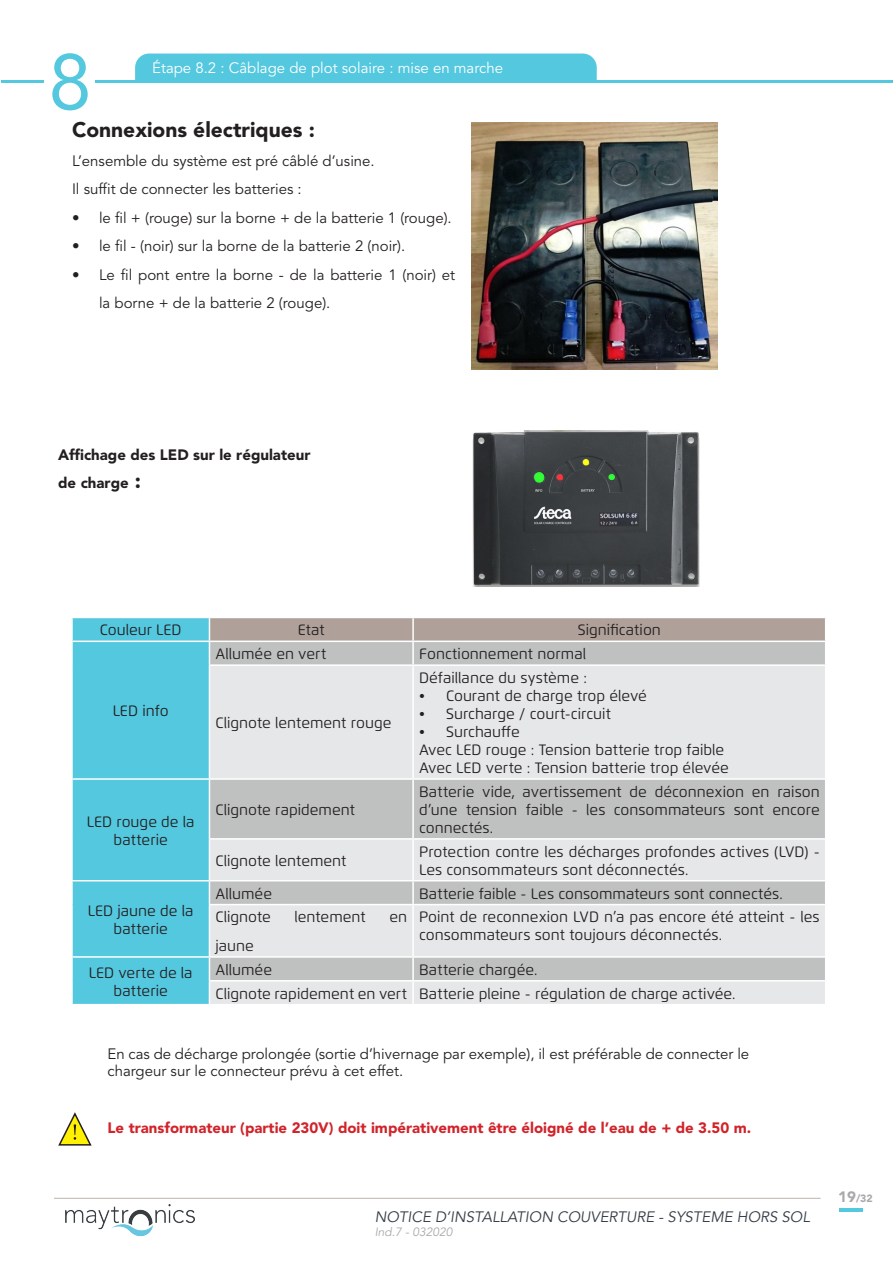
<style>
.page{position:relative;width:893px;height:1263px;background:#fff}
.page>*{position:absolute;margin:0;border:0;box-sizing:border-box;transform-origin:0 0}
.t1{font:900 21px "Avenir LT";color:#231f20}
.t2{font:15px/18px "Flexo";color:#231f20;text-align:center}
.t3{font:15px/28.5px "Avenir LT";color:#231f20}
.t4{font:900 15px "Avenir LT";color:#d1232a}
.t5{font:italic 15px "Avenir LT";color:#343d47}
.t6{font:15px "Avenir LT";color:#fff}
.t7{font:900 15px "Avenir LT";color:#231f20}
.t8{font:italic 12px "Avenir LT";color:#a8a9ad}
.t9{font:900 10.5px "Avenir LT";color:#a8a9ad}
.s1{font-size:21px}
.s2{font-size:15px}
</style>
<div class="page">
<hr style="left:54px;top:1198px;width:767px;height:1px;background:#beb6ad">
<hr style="left:839px;top:1208px;width:23px;height:3px;background:#54c8df">
<img style="left:66px;top:1204px;width:128px;height:32px">
<img style="left:471px;top:122px;width:246px;height:247px">
<img style="left:472px;top:431px;width:228px;height:156px">
<svg style="left:58px;top:1112px;width:34px;height:34px"></svg>
<div style="left:135px;top:54px;width:462px;height:26px;background:#54c8df"></div>
<svg style="left:52px;top:53px;width:36px;height:57px"></svg>
<hr style="left:1px;top:80px;width:43px;height:2px;background:#54c8df">
<hr style="left:95px;top:80px;width:798px;height:2px;background:#54c8df">
<div style="left:73px;top:618px;width:136px;height:386px;background:#54c8df"></div>
<svg style="left:210px;top:666px;width:615px;height:338px;background:#d9dbdc"></svg>
<hr style="left:71px;top:640px;width:138px;height:2px;background:#fff">
<hr style="left:71px;top:778px;width:138px;height:2px;background:#fff">
<hr style="left:412px;top:666px;width:2px;height:112px;background:#fff">
<svg style="left:209px;top:617px;width:617px;height:47px;background:#bbb5b2"></svg>
<hr style="left:209px;top:778px;width:204px;height:2px;background:#fff">
<hr style="left:413px;top:778px;width:413px;height:2px;background:#fff">
<hr style="left:412px;top:780px;width:2px;height:58px;background:#fff">
<hr style="left:209px;top:838px;width:204px;height:2px;background:#fff">
<hr style="left:413px;top:838px;width:413px;height:2px;background:#fff">
<hr style="left:412px;top:840px;width:2px;height:40px;background:#fff">
<hr style="left:71px;top:880px;width:138px;height:1px;background:#fff">
<hr style="left:71px;top:956px;width:138px;height:2px;background:#fff">
<hr style="left:209px;top:880px;width:204px;height:1px;background:#fff">
<hr style="left:209px;top:904px;width:204px;height:1px;background:#fff">
<hr style="left:413px;top:880px;width:413px;height:1px;background:#fff">
<hr style="left:412px;top:881px;width:2px;height:23px;background:#fff">
<hr style="left:413px;top:904px;width:413px;height:1px;background:#fff">
<hr style="left:412px;top:905px;width:2px;height:51px;background:#fff">
<hr style="left:209px;top:956px;width:204px;height:2px;background:#fff">
<hr style="left:209px;top:980px;width:204px;height:1px;background:#fff">
<hr style="left:413px;top:956px;width:413px;height:2px;background:#fff">
<hr style="left:412px;top:958px;width:2px;height:22px;background:#fff">
<hr style="left:413px;top:980px;width:413px;height:1px;background:#fff">
<hr style="left:412px;top:981px;width:2px;height:23px;background:#fff">
<p class="t6" style="left:152px;top:59px;width:352px">Étape 8.2 : Câblage de plot solaire : mise en marche</p>
<p class="t1" style="left:72px;top:117px;width:245px">Connexions électriques :</p>
<p class="t3" style="left:72px;top:147px;width:304px">L’ensemble du système est pré câblé d’usine.</p>
<p class="t3" style="left:72px;top:175px;width:231px">Il suffit de connecter les batteries :</p>
<p class="t3" style="left:72px;top:204px;width:381px">• le fil + (rouge) sur la borne + de la batterie 1 (rouge).</p>
<p class="t3" style="left:72px;top:232px;width:335px">• le fil - (noir) sur la borne de la batterie 2 (noir).</p>
<p class="t3" style="left:99px;top:261px;width:358px;text-indent:-27px">• Le fil pont entre la borne - de la batterie 1 (noir) et la borne + de la batterie 2 (rouge).</p>
<p class="t7" style="left:58px;top:445px;width:254px">Affichage des LED sur le régulateur</p>
<p class="t7" style="left:58px;top:474px;width:84px">de charge <span class="s1">:</span></p>
<p class="t2" style="left:100px;top:621px;width:83px">Couleur LED</p>
<p class="t2" style="left:298px;top:621px;width:29px">Etat</p>
<p class="t2" style="left:578px;top:621px;width:85px">Signification</p>
<p class="t2" style="left:113px;top:702px;width:58px">LED info</p>
<p class="t2" style="left:87px;top:812px;width:109px">LED rouge de la batterie</p>
<p class="t2" style="left:88px;top:901px;width:107px">LED jaune de la batterie</p>
<p class="t2" style="left:215px;top:645px;width:112px">Allumée en vert</p>
<p class="t2" style="left:419px;top:645px;width:168px">Fonctionnement normal</p>
<p class="t2" style="left:215px;top:714px;width:177px">Clignote lentement rouge</p>
<p class="t2" style="left:215px;top:801px;width:141px">Clignote rapidement</p>
<p class="t2" style="left:419px;top:669px;width:169px">Défaillance du système :</p>
<p class="t2" style="left:419px;top:687px;width:229px">• Courant de charge trop élevé</p>
<p class="t2" style="left:419px;top:705px;width:193px">• Surcharge / court-circuit</p>
<p class="t2" style="left:419px;top:723px;width:102px">• Surchauffe</p>
<p class="t2" style="left:419px;top:741px;width:307px">Avec LED rouge : Tension batterie trop faible</p>
<p class="t2" style="left:419px;top:759px;width:311px">Avec LED verte : Tension batterie trop élevée</p>
<p class="t2" style="left:419px;top:783px;width:402px;text-align:justify">Batterie vide, avertissement de déconnexion en raison d’une tension faible - les consommateurs sont encore connectés.</p>
<p class="t2" style="left:215px;top:851px;width:133px">Clignote lentement</p>
<p class="t2" style="left:419px;top:842px;width:402px;text-align:left">Protection contre les décharges profondes actives (LVD) -<br>Les consommateurs sont déconnectés.</p>
<p class="t2" style="left:215px;top:884px;width:58px">Allumée</p>
<p class="t2" style="left:419px;top:884px;width:365px">Batterie faible - Les consommateurs sont connectés.</p>
<p class="t2" style="left:215px;top:908px;width:57px">Clignote</p>
<p class="t2" style="left:294px;top:908px;width:73px">lentement</p>
<p class="t2" style="left:389px;top:908px;width:19px">en</p>
<p class="t2" style="left:215px;top:937px;width:40px">jaune</p>
<p class="t2" style="left:419px;top:908px;width:402px;text-align:left">Point de reconnexion LVD n’a pas encore été atteint - les consommateurs sont toujours déconnectés.</p>
<p class="t2" style="left:89px;top:963px;width:105px">LED verte de la batterie</p>
<p class="t2" style="left:215px;top:960px;width:58px">Allumée</p>
<p class="t2" style="left:419px;top:960px;width:120px">Batterie chargée.</p>
<p class="t2" style="left:215px;top:984px;width:193px">Clignote rapidement en vert</p>
<p class="t2" style="left:419px;top:984px;width:318px">Batterie pleine - régulation de charge activée.</p>
<p class="t3" style="left:108px;top:1046px;width:643px;line-height:16.5px">En cas de décharge prolongée (sortie d’hivernage par exemple), il est préférable de connecter le chargeur sur le connecteur prévu à cet effet.</p>
<p class="t4" style="left:108px;top:1119px;width:645px">Le transformateur (partie 230V) doit impérativement être éloigné de l’eau de + de 3.50 m.</p>
<p class="t5" style="left:375px;top:1208px;width:437px">NOTICE D’INSTALLATION COUVERTURE - SYSTEME HORS SOL</p>
<p class="t8" style="left:375px;top:1225px;width:79px">Ind.7 - 032020</p>
<p class="t9" style="left:838px;top:1192px;width:36px"><span class="s2">19</span>/32</p>
</div>
